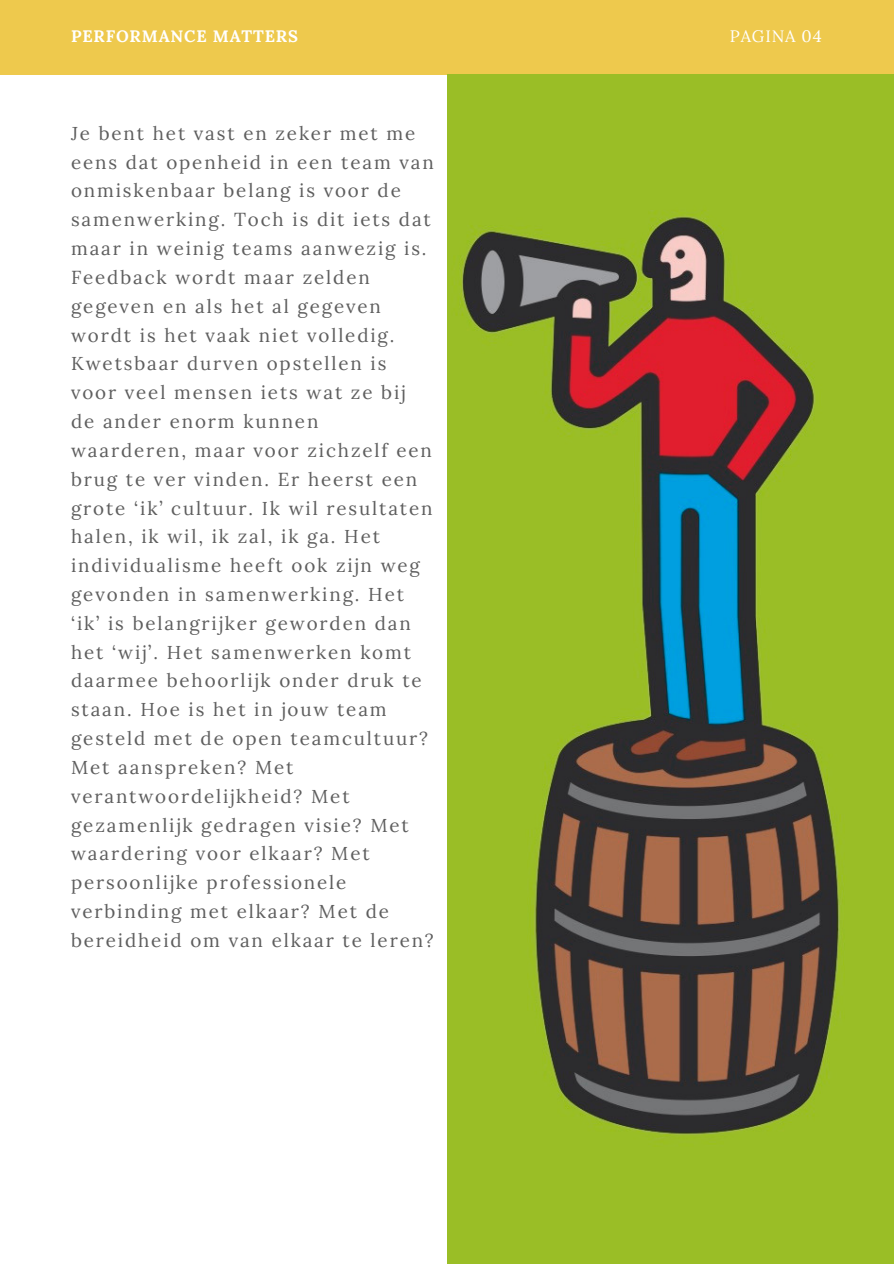
<style>
.page{position:relative;width:894px;height:1264px;background:#fff}
.page>*{position:absolute;margin:0;border:0;box-sizing:border-box;transform-origin:0 0}
.t1{font:18.75px/28.8px "Lora";letter-spacing:.1em;color:#5e5e5e}
.t2{font:700 16.5px "Lora";letter-spacing:.05em;color:#fff}
.t3{font:16.5px "Lora";letter-spacing:.05em;color:#fff}
</style>
<div class="page">
<div style="left:0;top:0;width:893px;height:74px;background:#eec94d"></div>
<img style="left:447px;top:75px;width:446px;height:1188px">
<p class="t2" style="left:71px;top:26px;width:228px">PERFORMANCE MATTERS</p>
<p class="t3" style="left:729px;top:26px;width:93px">PAGINA 04</p>
<p class="t1" style="left:71px;top:118px;width:364px">Je bent het vast en zeker met me eens dat openheid in een team van onmiskenbaar belang is voor de samenwerking. Toch is dit iets dat maar in weinig teams aanwezig is.<br>Feedback wordt maar zelden gegeven en als het al gegeven wordt is het vaak niet volledig.<br>Kwetsbaar durven opstellen is voor veel mensen iets wat ze bij<br>de ander enorm kunnen waarderen, maar voor zichzelf een brug te ver vinden. Er heerst een grote ‘ik’ cultuur. Ik wil resultaten halen, ik wil, ik zal, ik ga. Het individualisme heeft ook zijn weg gevonden in samenwerking. Het ‘ik’ is belangrijker geworden dan het ‘wij’. Het samenwerken komt daarmee behoorlijk onder druk te staan. Hoe is het in jouw team gesteld met de open teamcultuur?<br>Met aanspreken? Met verantwoordelijkheid? Met gezamenlijk gedragen visie? Met waardering voor elkaar? Met persoonlijke professionele verbinding met elkaar? Met de bereidheid om van elkaar te leren?</p>
</div>
